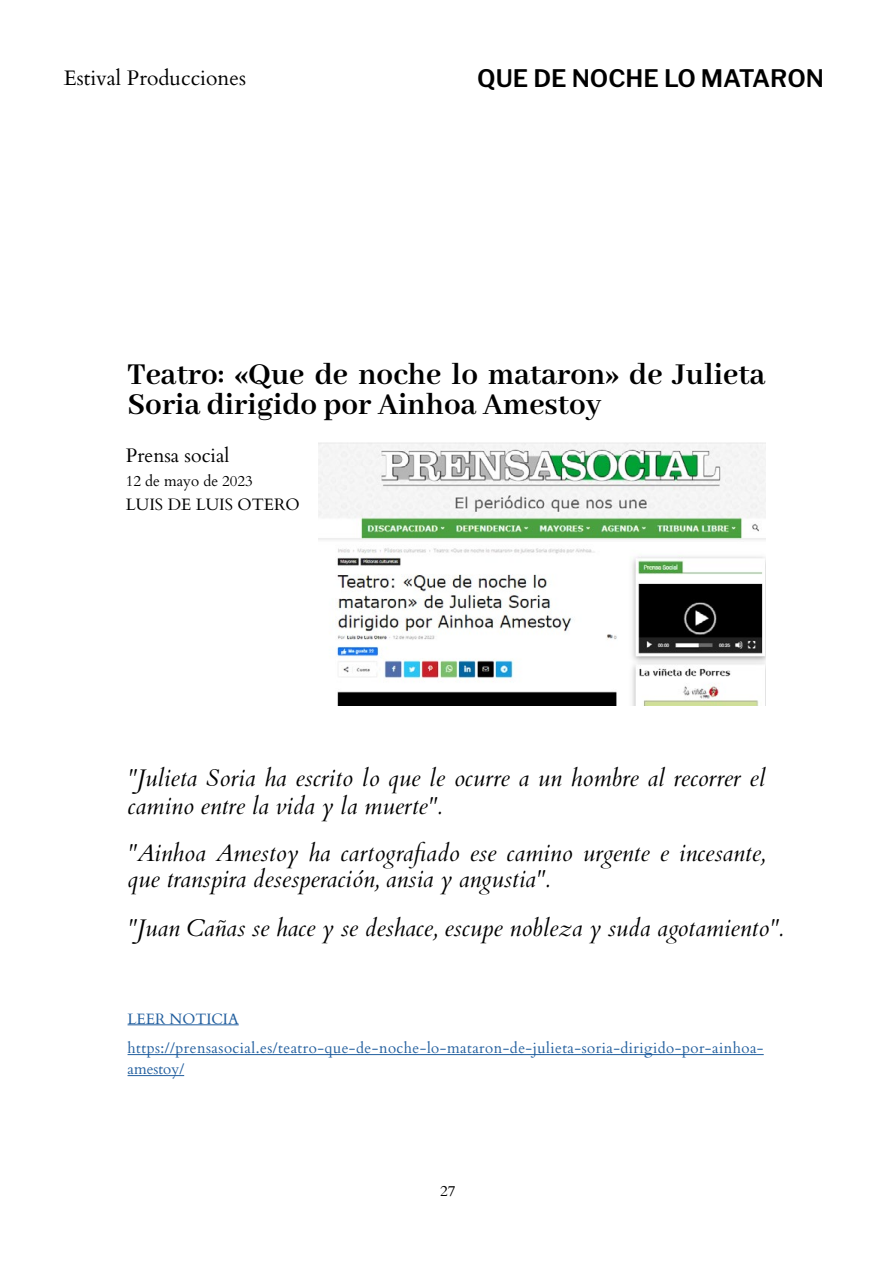
<style>
.page{position:relative;width:893px;height:1263px;background:#fff}
.page>*{position:absolute;margin:0;border:0;box-sizing:border-box;transform-origin:0 0}
.t1{font:700 33px/30px "Abhaya Libre";color:#000}
.t2{font:italic 24px/28.5px "Cardo";color:#000}
.t3{font:600 24px "Libre Franklin";color:#000}
.t4{font:21px "Cardo";color:#000}
.t5{font:19.5px "Cardo";color:#000}
.t6{font:16.5px "Cardo";color:#000}
.t7{font:15px/21px "Cardo";letter-spacing:.03em;color:#215e9e}
.t8{font:15px "Cardo";color:#000}
.t9{font:15px "Cardo";color:#215e9e}
</style>
<div class="page">
<hr style="left:128px;top:1054px;width:636px;height:1px;background:#215e9e">
<hr style="left:128px;top:1075px;width:56px;height:1px;background:#215e9e">
<hr style="left:128px;top:1024px;width:111px;height:1px;background:#215e9e">
<img style="left:319px;top:442px;width:446px;height:264px">
<p class="t4" style="left:64px;top:61px;width:184px">Estival Producciones</p>
<p class="t3" style="left:477px;top:64px;width:348px">QUE DE NOCHE LO MATARON</p>
<h1 class="t1" style="left:128px;top:361px;width:639px">Teatro: «Que de noche lo mataron» de Julieta<br>Soria dirigido por Ainhoa Amestoy</h1>
<p class="t5" style="left:126px;top:439px;width:105px">Prensa social</p>
<p class="t8" style="left:126px;top:468px;width:129px">12 de mayo de 2023</p>
<p class="t6" style="left:126px;top:491px;width:175px">LUIS DE LUIS OTERO</p>
<p class="t2" style="left:128px;top:763px;width:639px">"Julieta Soria ha escrito lo que le ocurre a un hombre al recorrer el camino entre la vida y la muerte".</p>
<p class="t2" style="left:128px;top:840px;width:639px;line-height:25.5px">"Ainhoa Amestoy ha cartografiado ese camino urgente e incesante, que transpira desesperación, ansia y angustia".</p>
<p class="t2" style="left:128px;top:913px;width:657px">"Juan Cañas se hace y se deshace, escupe nobleza y suda agotamiento".</p>
<p class="t9" style="left:128px;top:1006px;width:113px">LEER NOTICIA</p>
<p class="t7" style="left:128px;top:1037px;width:638px">https://prensasocial.es/teatro-que-de-noche-lo-mataron-de-julieta-soria-dirigido-por-ainhoa&shy;amestoy/</p>
<p class="t8" style="left:440px;top:1178px;width:17px">27</p>
</div>
